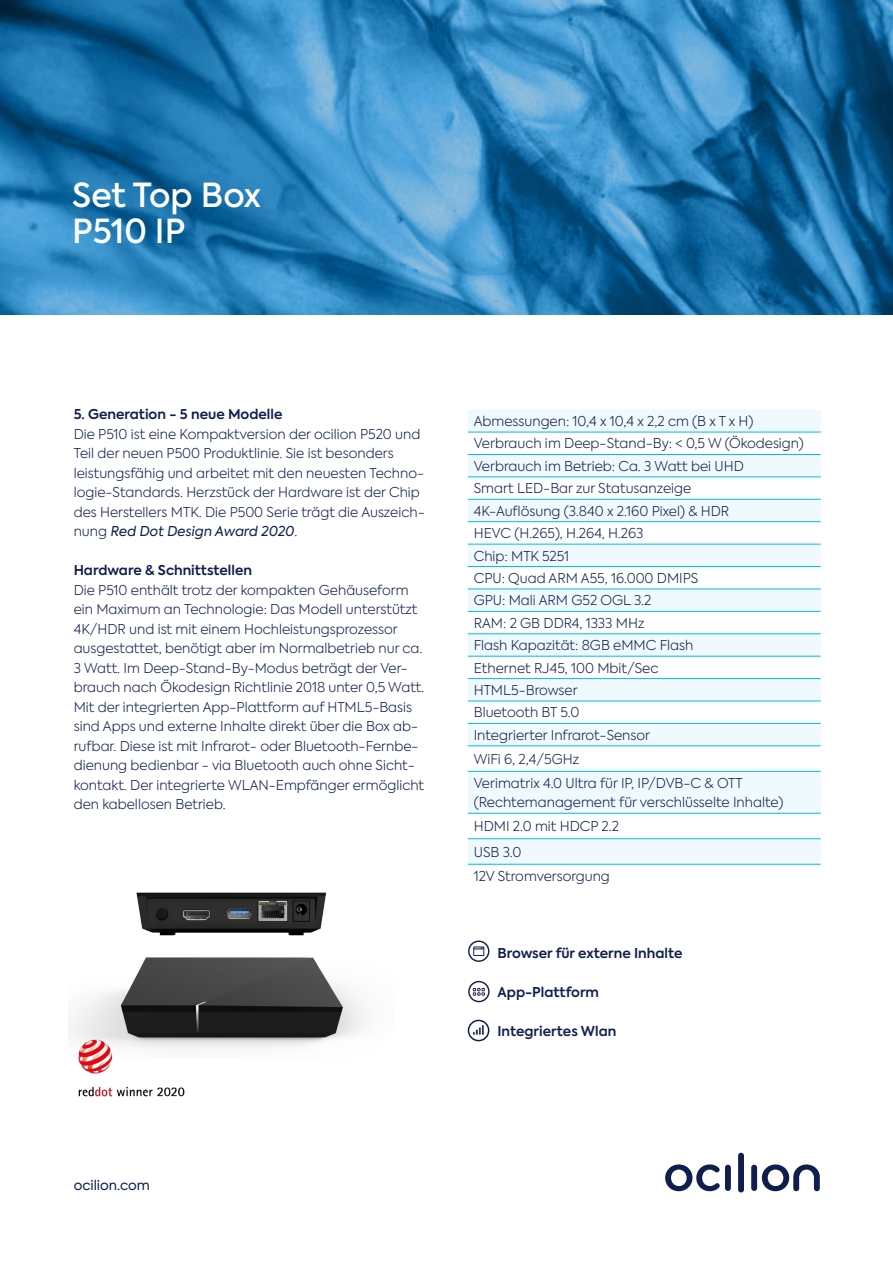
<style>
.page{position:relative;width:893px;height:1263px;background:#fff}
.page>*{position:absolute;margin:0;border:0;box-sizing:border-box;transform-origin:0 0}
.t1{font:500 33px/36px "Axiforma";color:#fff}
.t2{font:300 13.5px/19.5px "Axiforma";color:#0f1e4d}
.t3{font:600 13.5px "Axiforma";color:#0f1e4d}
.t4{font:13.5px "Axiforma";color:#0f1e4d}
.s1{font-weight:400;font-style:italic}
</style>
<div class="page">
<img style="left:0;top:0;width:893px;height:315px">
<svg style="left:665px;top:1164px;width:55px;height:27px"></svg>
<div style="left:725px;top:1165px;width:6px;height:26px;background:#0f1e4d;border-radius:3px"></div>
<div style="left:738px;top:1153px;width:6px;height:39px;background:#0f1e4d;border-radius:3px"></div>
<div style="left:751px;top:1165px;width:6px;height:26px;background:#0f1e4d;border-radius:3px"></div>
<svg style="left:762px;top:1164px;width:58px;height:27px"></svg>
<svg style="left:468px;top:410px;width:353px;height:454px;fill:#f0f9fd"></svg>
<hr style="left:468px;top:432px;width:353px;height:1px;background:#00baf1">
<hr style="left:468px;top:454px;width:353px;height:1px;background:#00baf1">
<hr style="left:468px;top:476px;width:353px;height:1px;background:#00baf1">
<hr style="left:468px;top:499px;width:353px;height:1px;background:#00baf1">
<hr style="left:468px;top:521px;width:353px;height:1px;background:#00baf1">
<hr style="left:468px;top:544px;width:353px;height:1px;background:#00baf1">
<hr style="left:468px;top:566px;width:353px;height:1px;background:#00baf1">
<hr style="left:468px;top:588px;width:353px;height:1px;background:#00baf1">
<hr style="left:468px;top:611px;width:353px;height:1px;background:#00baf1">
<hr style="left:468px;top:633px;width:353px;height:1px;background:#00baf1">
<hr style="left:468px;top:656px;width:353px;height:1px;background:#00baf1">
<hr style="left:468px;top:678px;width:353px;height:1px;background:#00baf1">
<hr style="left:468px;top:701px;width:353px;height:1px;background:#00baf1">
<hr style="left:468px;top:723px;width:353px;height:1px;background:#00baf1">
<hr style="left:468px;top:745px;width:353px;height:1px;background:#00baf1">
<hr style="left:468px;top:771px;width:353px;height:1px;background:#00baf1">
<hr style="left:468px;top:813px;width:353px;height:1px;background:#00baf1">
<hr style="left:468px;top:838px;width:353px;height:1px;background:#00baf1">
<hr style="left:468px;top:864px;width:353px;height:1px;background:#00baf1">
<svg style="left:468px;top:940px;width:21px;height:22px"></svg>
<svg style="left:468px;top:981px;width:22px;height:21px"></svg>
<img style="left:473px;top:1024px;width:13px;height:13px">
<div style="left:468px;top:1020px;width:21px;height:21px;border:2px solid #0f1e4d;border-radius:50%"></div>
<img style="left:68px;top:957px;width:296px;height:92px">
<img style="left:136px;top:892px;width:191px;height:44px">
<img style="left:72px;top:1033px;width:118px;height:64px">
<p class="t1" style="left:72px;top:177px;width:190px">Set Top Box<br>P510 IP</p>
<p class="t3" style="left:74px;top:405px;width:210px">5. Generation - 5 neue Modelle</p>
<p class="t2" style="left:74px;top:424px;width:353px">Die P510 ist eine Kompaktversion der ocilion P520 und Teil der neuen P500 Produktlinie. Sie ist besonders leistungsfähig und arbeitet mit den neuesten Techno&shy;logie-Standards. Herzstück der Hardware ist der Chip des Herstellers MTK. Die P500 Serie trägt die Auszeich&shy;nung <span class="s1">Red Dot Design Award 2020</span>.</p>
<p class="t3" style="left:74px;top:561px;width:180px">Hardware &amp; Schnittstellen</p>
<p class="t2" style="left:74px;top:580px;width:352px">Die P510 enthält trotz der kompakten Gehäuseform ein Maximum an Technologie: Das Modell unterstützt 4K/HDR und ist mit einem Hochleistungsprozessor ausgestattet, benötigt aber im Normalbetrieb nur ca.<br>3 Watt. Im Deep-Stand-By-Modus beträgt der Ver&shy;brauch nach Ökodesign Richtlinie 2018 unter 0,5 Watt.<br>Mit der integrierten App-Plattform auf HTML5-Basis sind Apps und externe Inhalte direkt über die Box ab&shy;rufbar. Diese ist mit Infrarot- oder Bluetooth-Fernbe&shy;dienung bedienbar - via Bluetooth auch ohne Sicht&shy;kontakt. Der integrierte WLAN-Empfänger ermöglicht den kabellosen Betrieb.</p>
<p class="t2" style="left:474px;top:411px;width:281px">Abmessungen: 10,4 x 10,4 x 2,2 cm (B x T x H)</p>
<p class="t2" style="left:474px;top:434px;width:332px">Verbrauch im Deep-Stand-By: &lt; 0,5 W (Ökodesign)</p>
<p class="t2" style="left:474px;top:456px;width:272px">Verbrauch im Betrieb: Ca. 3 Watt bei UHD</p>
<p class="t2" style="left:474px;top:479px;width:219px">Smart LED-Bar zur Statusanzeige</p>
<p class="t2" style="left:474px;top:501px;width:257px">4K-Auflösung (3.840 x 2.160 Pixel) &amp; HDR</p>
<p class="t2" style="left:474px;top:523px;width:171px">HEVC (H.265), H.264, H.263</p>
<p class="t2" style="left:474px;top:546px;width:97px">Chip: MTK 5251</p>
<p class="t2" style="left:474px;top:568px;width:226px">CPU: Quad ARM A55, 16.000 DMIPS</p>
<p class="t2" style="left:474px;top:591px;width:179px">GPU: Mali ARM G52 OGL 3.2</p>
<p class="t2" style="left:474px;top:613px;width:172px">RAM: 2 GB DDR4, 1333 MHz</p>
<p class="t2" style="left:474px;top:635px;width:221px">Flash Kapazität: 8GB eMMC Flash</p>
<p class="t2" style="left:474px;top:658px;width:186px">Ethernet RJ45, 100 Mbit/Sec</p>
<p class="t2" style="left:474px;top:680px;width:105px">HTML5-Browser</p>
<p class="t2" style="left:474px;top:703px;width:107px">Bluetooth BT 5.0</p>
<p class="t2" style="left:474px;top:725px;width:178px">Integrierter Infrarot-Sensor</p>
<p class="t2" style="left:474px;top:749px;width:107px">WiFi 6, 2,4/5GHz</p>
<p class="t2" style="left:474px;top:773px;width:311px">Verimatrix 4.0 Ultra für IP, IP/DVB-C &amp; OTT (Rechtemanagement für verschlüsselte Inhalte)</p>
<p class="t2" style="left:474px;top:816px;width:147px">HDMI 2.0 mit HDCP 2.2</p>
<p class="t2" style="left:474px;top:842px;width:49px">USB 3.0</p>
<p class="t2" style="left:474px;top:866px;width:138px">12V Stromversorgung</p>
<p class="t3" style="left:497px;top:944px;width:186px">Browser für externe Inhalte</p>
<p class="t3" style="left:497px;top:983px;width:103px">App-Plattform</p>
<p class="t3" style="left:497px;top:1022px;width:120px">Integriertes Wlan</p>
<p class="t4" style="left:74px;top:1176px;width:78px">ocilion.com</p>
</div>
